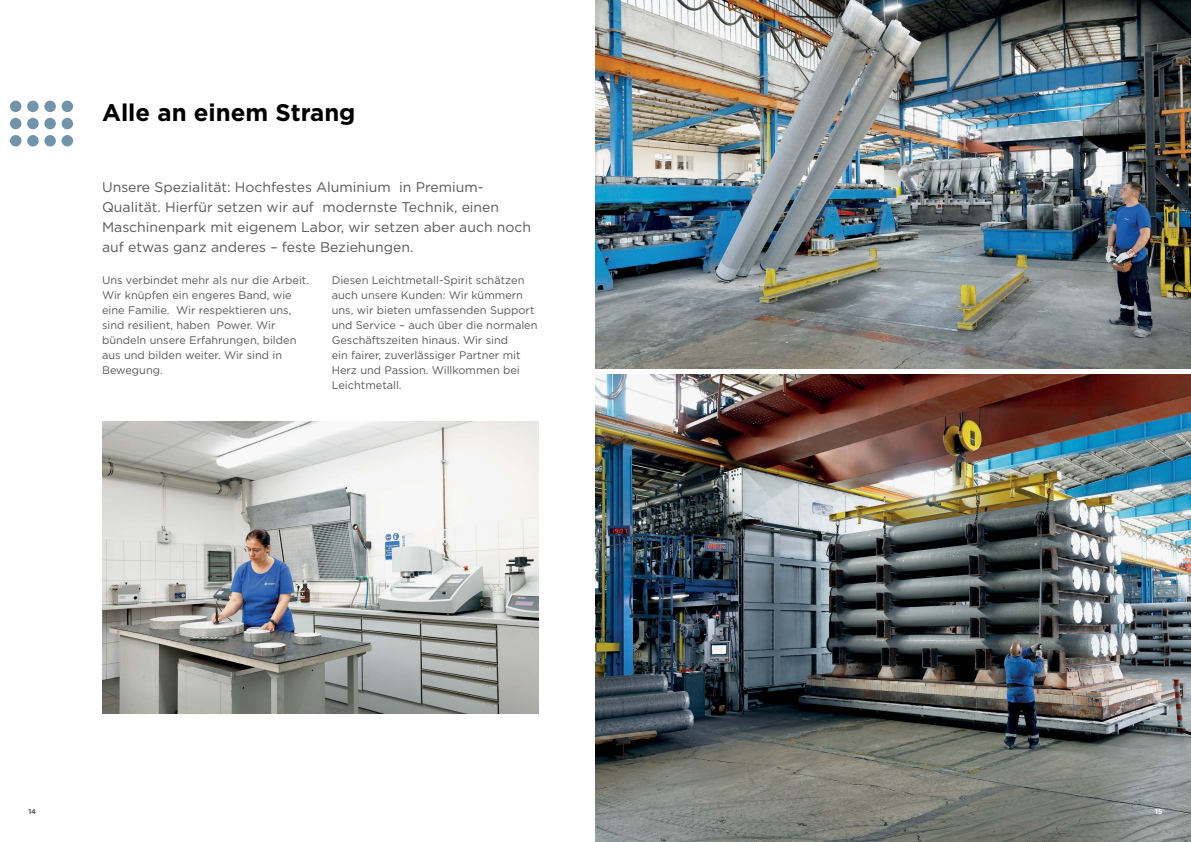
<style>
.page{position:relative;width:1191px;height:842px;background:#fff}
.page>*{position:absolute;margin:0;border:0;box-sizing:border-box;transform-origin:0 0}
.t1{font:700 24px "Gotham HTF";color:#000}
.t2{font:14px/20px "Gotham";color:#58595b}
.t3{font:11px/15px "Gotham";color:#58595b}
.t4{font:700 7px "Gotham HTF";color:#58595b}
.t5{font:700 7px "Gotham HTF";color:#fff}
</style>
<div class="page">
<div style="left:62px;top:101px;width:11px;height:11px;background:#7094aa;border-radius:50%"></div>
<div style="left:27px;top:101px;width:12px;height:11px;background:#7094aa;border-radius:50%"></div>
<div style="left:44px;top:101px;width:12px;height:11px;background:#7094aa;border-radius:50%"></div>
<div style="left:10px;top:101px;width:11px;height:11px;background:#7094aa;border-radius:50%"></div>
<div style="left:62px;top:118px;width:11px;height:11px;background:#7094aa;border-radius:50%"></div>
<div style="left:27px;top:118px;width:12px;height:11px;background:#7094aa;border-radius:50%"></div>
<div style="left:44px;top:118px;width:12px;height:11px;background:#7094aa;border-radius:50%"></div>
<div style="left:10px;top:118px;width:11px;height:11px;background:#7094aa;border-radius:50%"></div>
<div style="left:62px;top:135px;width:11px;height:11px;background:#7094aa;border-radius:50%"></div>
<div style="left:27px;top:135px;width:12px;height:11px;background:#7094aa;border-radius:50%"></div>
<div style="left:44px;top:135px;width:12px;height:11px;background:#7094aa;border-radius:50%"></div>
<div style="left:10px;top:135px;width:11px;height:11px;background:#7094aa;border-radius:50%"></div>
<img style="left:595px;top:374px;width:596px;height:468px">
<img style="left:595px;top:0;width:596px;height:369px">
<img style="left:102px;top:421px;width:437px;height:292px">
<h1 class="t1" style="left:102px;top:98px;width:255px">Alle an einem Strang</h1>
<p class="t2" style="left:102px;top:177px;width:430px">Unsere Spezialität: Hochfestes Aluminium in Premium-Qualität. Hierfür setzen wir auf modernste Technik, einen Maschinenpark mit eigenem Labor, wir setzen aber auch noch auf etwas ganz anderes – feste Beziehungen.</p>
<p class="t3" style="left:102px;top:272px;width:208px">Uns verbindet mehr als nur die Arbeit.<br>Wir knüpfen ein engeres Band, wie eine Familie. Wir respektieren uns, sind resilient, haben Power. Wir bündeln unsere Erfahrungen, bilden aus und bilden weiter. Wir sind in<br>Bewegung.</p>
<p class="t3" style="left:332px;top:272px;width:207px">Diesen Leichtmetall-Spirit schätzen auch unsere Kunden: Wir kümmern uns, wir bieten umfassenden Support und Service – auch über die normalen Geschäftszeiten hinaus. Wir sind<br>ein fairer, zuverlässiger Partner mit Herz und Passion. Willkommen bei Leichtmetall.</p>
<p class="t4" style="left:28px;top:807px;width:9px">14</p>
<p class="t5" style="left:1155px;top:807px;width:9px">15</p>
</div>
